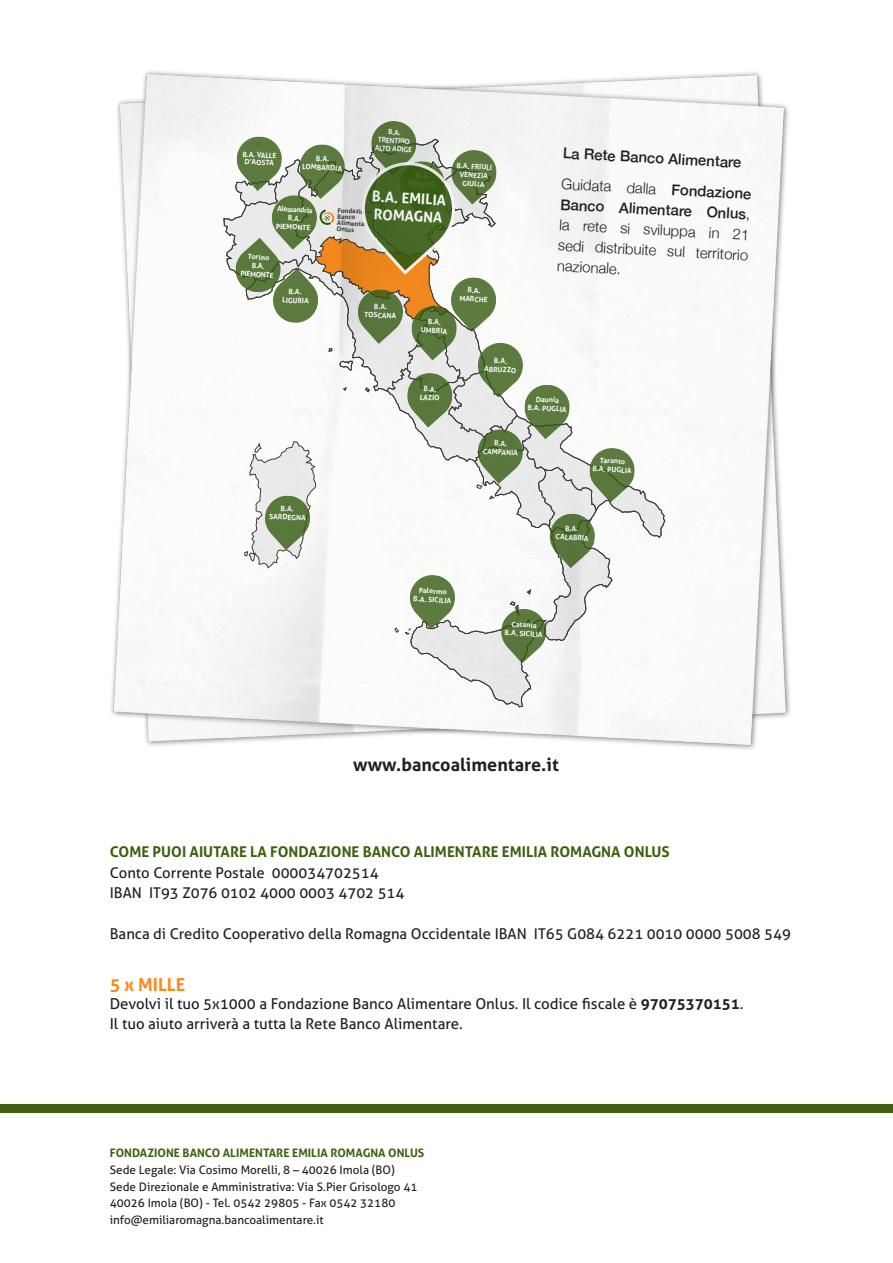
<style>
.page{position:relative;width:893px;height:1263px;background:#fff}
.page>*{position:absolute;margin:0;border:0;box-sizing:border-box;transform-origin:0 0}
.t1{font:700 18px "Aller";color:#231f20}
.t2{font:700 18px "Aller";color:#f68b1f}
.t3{font:15px/20.4px "Aller";color:#231f20}
.t4{font:14.85px "Aller";color:#231f20}
.t5{font:300 14.85px/20.4px "Helvetica Neue";color:#231f20;text-align:justify}
.t6{font:700 14.85px "Aller";color:#3f5f0f}
.t7{font:500 14.85px "Helvetica Neue";color:#231f20}
.t8{font:700 14.55px/17.5px "Aller";color:#fff}
.testo{font:11.7px/16.6px "Aller";color:#231f20}
.testo-2{font:700 11.7px "Aller";color:#3f5f0f}
.t9{font:700 7.35px/8.7px "Aller";color:#fff;text-align:center}
.t10{font:700 6.6px/6.3px "Aller";color:#3e3e3f}
.s1{font-weight:500}
.s2{font-weight:700}
</style>
<div class="page">
<div style="left:0;top:1105px;width:893px;height:8px;background:#3f5f0f"></div>
<img style="left:111px;top:71px;width:680px;height:679px">
<svg style="left:223px;top:121px;width:442px;height:586px"></svg>
<p class="t9" style="left:243px;top:150px;width:35px;line-height:7.4px;text-align:left;rotate:3deg">B.A. VALLE<br>D’AOSTA</p>
<p class="t9" style="left:303px;top:153px;width:41px;rotate:3deg">B.A.<br>LOMBARDIA</p>
<p class="t9" style="left:376px;top:127px;width:39px;rotate:3deg">B.A.<br>TRENTINO<br>ALTO ADIGE</p>
<p class="t9" style="left:277px;top:204px;width:37px;rotate:3deg">Alessandria<br>B.A.<br>PIEMONTE</p>
<p class="t9" style="left:242px;top:252px;width:34px;rotate:3deg">Torino<br>B.A.<br>PIEMONTE</p>
<p class="t9" style="left:283px;top:287px;width:28px;rotate:3deg">B.A.<br>LIGURIA</p>
<h3 class="t8" style="left:372px;top:187px;width:76px;rotate:3deg">B.A. EMILIA<br>ROMAGNA</h3>
<p class="t10" style="left:338px;top:207px;width:36px;rotate:3deg">Fondazione<br>Banco<br>Alimentare<br>Onlus</p>
<p class="t9" style="left:365px;top:301px;width:33px;rotate:3deg">B.A.<br>TOSCANA</p>
<p class="t9" style="left:421px;top:317px;width:28px;rotate:3deg">B.A.<br>UMBRIA</p>
<p class="t9" style="left:457px;top:161px;width:37px;rotate:3deg">B.A. FRIULI<br>VENEZIA<br>GIULIA</p>
<p class="t9" style="left:460px;top:285px;width:30px;rotate:3deg">B.A.<br>MARCHE</p>
<p class="t9" style="left:420px;top:384px;width:21px;rotate:3deg">B.A.<br>LAZIO</p>
<p class="t9" style="left:485px;top:355px;width:33px;rotate:3deg">B.A.<br>ABRUZZO</p>
<p class="t7" style="left:564px;top:141px;width:180px;rotate:3deg">La Rete Banco Alimentare</p>
<p class="t5" style="left:562px;top:173px;width:192px;rotate:3deg">Guidata dalla <span class="s1">Fondazione Banco Alimentare Onlus</span>, la rete si sviluppa in 21 sedi distribuite sul territorio nazionale.</p>
<p class="t9" style="left:528px;top:394px;width:41px;rotate:3deg">Daunia<br>B.A. PUGLIA</p>
<p class="t9" style="left:483px;top:438px;width:37px;rotate:3deg">B.A.<br>CAMPANIA</p>
<p class="t9" style="left:593px;top:455px;width:41px;rotate:3deg">Taranto<br>B.A. PUGLIA</p>
<p class="t9" style="left:270px;top:503px;width:38px;rotate:3deg">B.A.<br>SARDEGNA</p>
<p class="t9" style="left:556px;top:523px;width:34px;rotate:3deg">B.A.<br>CALABRIA</p>
<p class="t9" style="left:414px;top:585px;width:39px;rotate:3deg">Palermo<br>B.A. SICILIA</p>
<p class="t9" style="left:505px;top:619px;width:39px;rotate:3deg">Catania<br>B.A. SICILIA</p>
<p class="t1" style="left:353px;top:753px;width:207px">www.bancoalimentare.it</p>
<p class="t6" style="left:110px;top:843px;width:561px">COME PUOI AIUTARE LA FONDAZIONE BANCO ALIMENTARE EMILIA ROMAGNA ONLUS</p>
<p class="t4" style="left:110px;top:863px;width:270px">Conto Corrente Postale 000034702514</p>
<p class="t4" style="left:110px;top:884px;width:296px">IBAN IT93 Z076 0102 4000 0003 4702 514</p>
<p class="t4" style="left:110px;top:924px;width:683px">Banca di Credito Cooperativo della Romagna Occidentale IBAN IT65 G084 6221 0010 0000 5008 549</p>
<p class="t2" style="left:110px;top:973px;width:77px">5 x MILLE</p>
<p class="t3" style="left:110px;top:993px;width:635px">Devolvi il tuo 5x1000 a Fondazione Banco Alimentare Onlus. Il codice fiscale è <span class="s2">97075370151</span>.<br>Il tuo aiuto arriverà a tutta la Rete Banco Alimentare.</p>
<p class="testo-2" style="left:110px;top:1146px;width:316px">FONDAZIONE BANCO ALIMENTARE EMILIA ROMAGNA ONLUS</p>
<p class="testo" style="left:110px;top:1161px;width:286px">Sede Legale: Via Cosimo Morelli, 8 – 40026 Imola (BO)</p>
<p class="testo" style="left:110px;top:1178px;width:309px">Sede Direzionale e Amministrativa: Via S.Pier Grisologo 41<br>40026 Imola (BO) - Tel. 0542 29805 - Fax 0542 32180 info@emiliaromagna.bancoalimentare.it</p>
</div>
